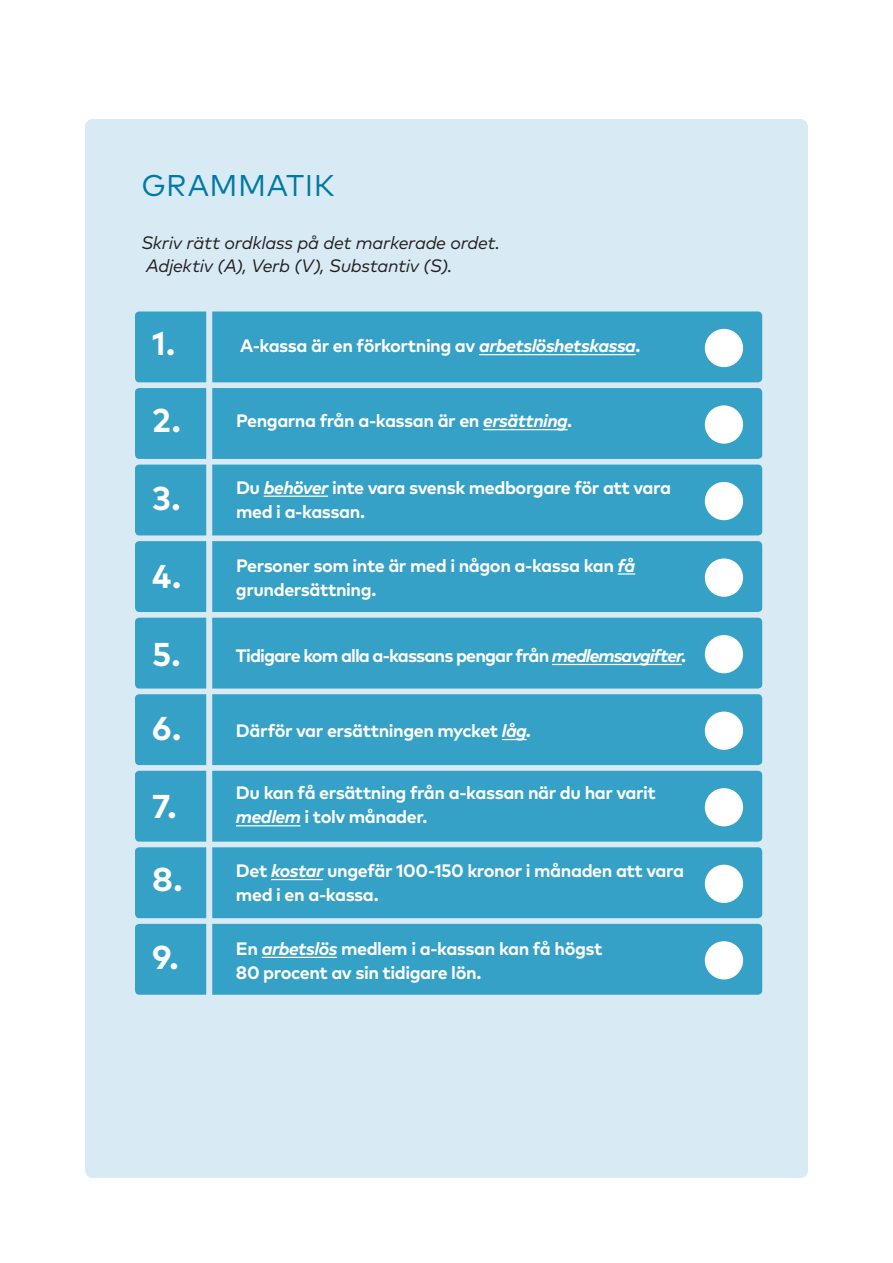
<style>
.page{position:relative;width:893px;height:1263px;background:#fff}
.page>*{position:absolute;margin:0;border:0;box-sizing:border-box;transform-origin:0 0}
.t1{font:700 33px "Mark OT";color:#fff}
.t2{font:30px "Mark OT";letter-spacing:.015em;color:#0079a4}
.t3{font:700 18px/24px "Mark OT";letter-spacing:-.025em;color:#fff}
.t4{font:italic 18px/22.5px "Mark OT";letter-spacing:-.015em;color:#231f20}
.t5{font:700 18px "Mark OT";letter-spacing:-.05em;color:#fff}
.s1{font-style:italic}
</style>
<div class="page">
<div style="left:85px;top:119px;width:723px;height:1059px;background:#d8eaf4;border-radius:9px"></div>
<div style="left:135px;top:311px;width:627px;height:71px;background:#36a1c6;border-radius:4px"></div>
<div style="left:135px;top:388px;width:627px;height:71px;background:#36a1c6;border-radius:4px"></div>
<div style="left:135px;top:465px;width:627px;height:70px;background:#36a1c6;border-radius:4px"></div>
<div style="left:135px;top:541px;width:627px;height:71px;background:#36a1c6;border-radius:4px"></div>
<div style="left:135px;top:618px;width:627px;height:70px;background:#36a1c6;border-radius:4px"></div>
<div style="left:135px;top:694px;width:627px;height:71px;background:#36a1c6;border-radius:4px"></div>
<div style="left:135px;top:771px;width:627px;height:71px;background:#36a1c6;border-radius:4px"></div>
<div style="left:135px;top:847px;width:627px;height:71px;background:#36a1c6;border-radius:4px"></div>
<div style="left:135px;top:924px;width:627px;height:71px;background:#36a1c6;border-radius:4px"></div>
<div style="left:206px;top:303px;width:6px;height:732px;background:#d8eaf4"></div>
<hr style="left:479px;top:354px;width:157px;height:1px;background:#fff">
<hr style="left:483px;top:429px;width:85px;height:1px;background:#fff">
<hr style="left:264px;top:496px;width:64px;height:1px;background:#fff">
<svg style="left:618px;top:573px;width:17px;height:2px"></svg>
<hr style="left:552px;top:664px;width:130px;height:1px;background:#fff">
<svg style="left:502px;top:739px;width:25px;height:1px"></svg>
<hr style="left:236px;top:825px;width:65px;height:1px;background:#fff">
<hr style="left:271px;top:879px;width:52px;height:1px;background:#fff">
<hr style="left:262px;top:957px;width:75px;height:1px;background:#fff">
<div style="left:705px;top:329px;width:38px;height:38px;background:#fff;border-radius:50%"></div>
<div style="left:705px;top:405px;width:38px;height:39px;background:#fff;border-radius:50%"></div>
<div style="left:705px;top:482px;width:38px;height:38px;background:#fff;border-radius:50%"></div>
<div style="left:705px;top:558px;width:38px;height:39px;background:#fff;border-radius:50%"></div>
<div style="left:705px;top:635px;width:38px;height:38px;background:#fff;border-radius:50%"></div>
<div style="left:705px;top:711px;width:38px;height:39px;background:#fff;border-radius:50%"></div>
<div style="left:705px;top:788px;width:38px;height:38px;background:#fff;border-radius:50%"></div>
<div style="left:705px;top:865px;width:38px;height:38px;background:#fff;border-radius:50%"></div>
<div style="left:705px;top:941px;width:38px;height:38px;background:#fff;border-radius:50%"></div>
<h2 class="t2" style="left:141px;top:167px;width:195px">GRAMMATIK</h2>
<p class="t4" style="left:141px;top:232px;width:360px">Skriv rätt ordklass på det markerade ordet.<br>Adjektiv (A), Verb (V), Substantiv (S).</p>
<h1 class="t1" style="left:152px;top:322px;width:25px">1.</h1>
<h1 class="t1" style="left:152px;top:399px;width:30px">2.</h1>
<h1 class="t1" style="left:152px;top:477px;width:30px">3.</h1>
<h1 class="t1" style="left:152px;top:555px;width:31px">4.</h1>
<h1 class="t1" style="left:152px;top:633px;width:30px">5.</h1>
<h1 class="t1" style="left:152px;top:707px;width:31px">6.</h1>
<h1 class="t1" style="left:152px;top:785px;width:26px">7.</h1>
<h1 class="t1" style="left:152px;top:858px;width:32px">8.</h1>
<h1 class="t1" style="left:152px;top:936px;width:28px">9.</h1>
<p class="t3" style="left:240px;top:333px;width:402px">A-kassa är en förkortning av <span class="s1">arbetslöshetskassa</span>.</p>
<p class="t3" style="left:236px;top:408px;width:338px">Pengarna från a-kassan är en <span class="s1">ersättning.</span></p>
<p class="t3" style="left:236px;top:475px;width:437px">Du <span class="s1">behöver</span> inte vara svensk medborgare för att vara med i a-kassan.</p>
<p class="t3" style="left:236px;top:553px;width:401px">Personer som inte är med i någon a-kassa kan <span class="s1">få </span>grundersättning.</p>
<p class="t5" style="left:236px;top:644px;width:452px">Tidigare kom alla a-kassans pengar från <span class="s1">medlemsavgifter.</span></p>
<p class="t3" style="left:236px;top:718px;width:297px">Därför var ersättningen mycket <span class="s1">låg.</span></p>
<p class="t3" style="left:236px;top:780px;width:421px">Du kan få ersättning från a-kassan när du har varit <span class="s1">medlem</span> i tolv månader.</p>
<p class="t3" style="left:236px;top:858px;width:450px">Det <span class="s1">kostar</span> ungefär 100-150 kronor i månaden att vara med i en a-kassa.</p>
<p class="t3" style="left:236px;top:936px;width:368px">En <span class="s1">arbetslös</span> medlem i a-kassan kan få högst<br>80 procent av sin tidigare lön.</p>
</div>
